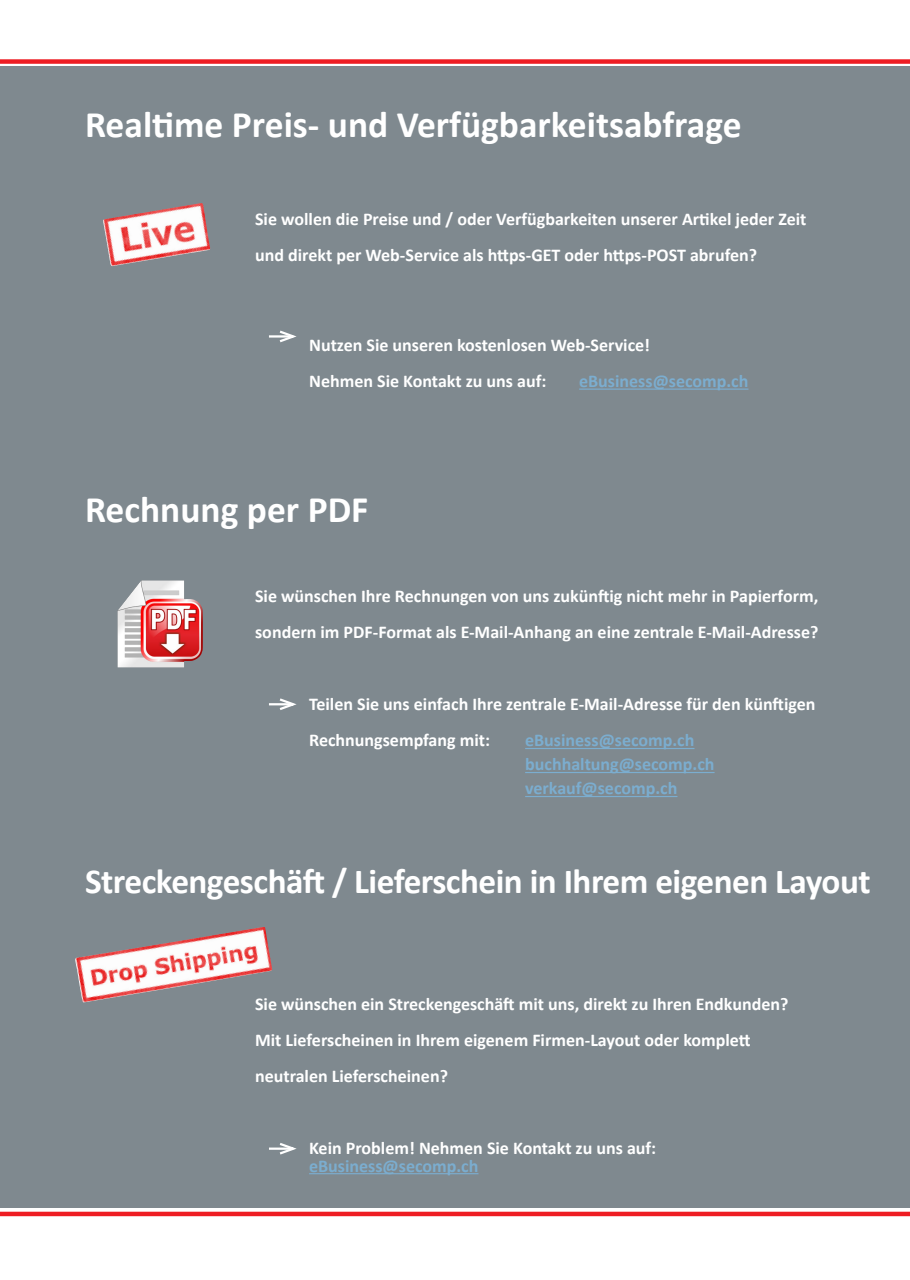
<style>
.page{position:relative;width:910px;height:1280px;background:#fff}
.page>*{position:absolute;margin:0;border:0;box-sizing:border-box;transform-origin:0 0}
.t1{font:700 37.5px "Calibri";color:#fff}
.t2{font:700 35.25px "Calibri";letter-spacing:-.015em;color:#fff}
.t3{font:700 18px/18px "Calibri";color:#fff}
.t4{font:700 18px "Calibri";color:#7badcf}
.s1{color:#7badcf}
</style>
<div class="page">
<div style="left:0;top:59px;width:910px;height:5px;background:#ee1d23"></div>
<hr style="left:0;top:1212px;width:910px;height:4px;background:#ee1d23">
<div style="left:0;top:66px;width:910px;height:1142px;background:#7f898f"></div>
<hr style="left:579px;top:388px;width:169px;height:2px;background:#7badcf">
<hr style="left:269px;top:335px;width:24px;height:3px;background:#fff">
<svg style="left:277px;top:330px;width:20px;height:13px"></svg>
<hr style="left:525px;top:748px;width:169px;height:1px;background:#7badcf">
<hr style="left:525px;top:772px;width:190px;height:1px;background:#7badcf">
<hr style="left:525px;top:796px;width:152px;height:1px;background:#7badcf">
<hr style="left:269px;top:703px;width:24px;height:2px;background:#fff">
<svg style="left:277px;top:698px;width:20px;height:12px"></svg>
<hr style="left:309px;top:1173px;width:169px;height:1px;background:#7badcf">
<hr style="left:269px;top:1147px;width:24px;height:3px;background:#fff">
<svg style="left:277px;top:1143px;width:20px;height:12px"></svg>
<img style="left:103px;top:203px;width:108px;height:63px">
<img style="left:117px;top:580px;width:86px;height:87px">
<img style="left:75px;top:927px;width:197px;height:75px">
<p class="t1" style="left:85px;top:100px;width:658px">Realtime Preis- und Verfügbarkeitsabfrage</p>
<p class="t3" style="left:255px;top:210px;width:553px">Sie wollen die Preise und / oder Verfügbarkeiten unserer Artikel jeder Zeit</p>
<p class="t3" style="left:255px;top:246px;width:503px">und direkt per Web-Service als https-GET oder https-POST abrufen?</p>
<p class="t3" style="left:309px;top:336px;width:342px">Nutzen Sie unseren kostenlosen Web-Service!</p>
<p class="t3" style="left:309px;top:372px;width:239px">Nehmen Sie Kontakt zu uns auf:</p>
<p class="t4" style="left:579px;top:370px;width:171px">eBusiness@secomp.ch</p>
<p class="t1" style="left:85px;top:486px;width:285px">Rechnung per PDF</p>
<p class="t3" style="left:255px;top:587px;width:565px">Sie wünschen Ihre Rechnungen von uns zukünftig nicht mehr in Papierform,</p>
<p class="t3" style="left:255px;top:623px;width:565px">sondern im PDF-Format als E-Mail-Anhang an eine zentrale E-Mail-Adresse?</p>
<p class="t3" style="left:309px;top:695px;width:508px">Teilen Sie uns einfach Ihre zentrale E-Mail-Adresse für den künftigen</p>
<p class="t3" style="left:309px;top:731px;width:182px">Rechnungsempfang mit:</p>
<p class="t4" style="left:525px;top:729px;width:171px">eBusiness@secomp.ch</p>
<p class="t4" style="left:525px;top:753px;width:191px">buchhaltung@secomp.ch</p>
<p class="t4" style="left:525px;top:777px;width:154px">verkauf@secomp.ch</p>
<p class="t2" style="left:85px;top:859px;width:787px">Streckengeschäft / Lieferschein in Ihrem eigenen Layout</p>
<p class="t3" style="left:255px;top:995px;width:535px">Sie wünschen ein Streckengeschäft mit uns, direkt zu Ihren Endkunden?</p>
<p class="t3" style="left:255px;top:1031px;width:497px">Mit Lieferscheinen in Ihrem eigenem Firmen-Layout oder komplett</p>
<p class="t3" style="left:255px;top:1067px;width:194px">neutralen Lieferscheinen?</p>
<p class="t3" style="left:309px;top:1139px;width:349px">Kein Problem! Nehmen Sie Kontakt zu uns auf: <span class="s1">eBusiness@secomp.ch</span></p>
</div>
